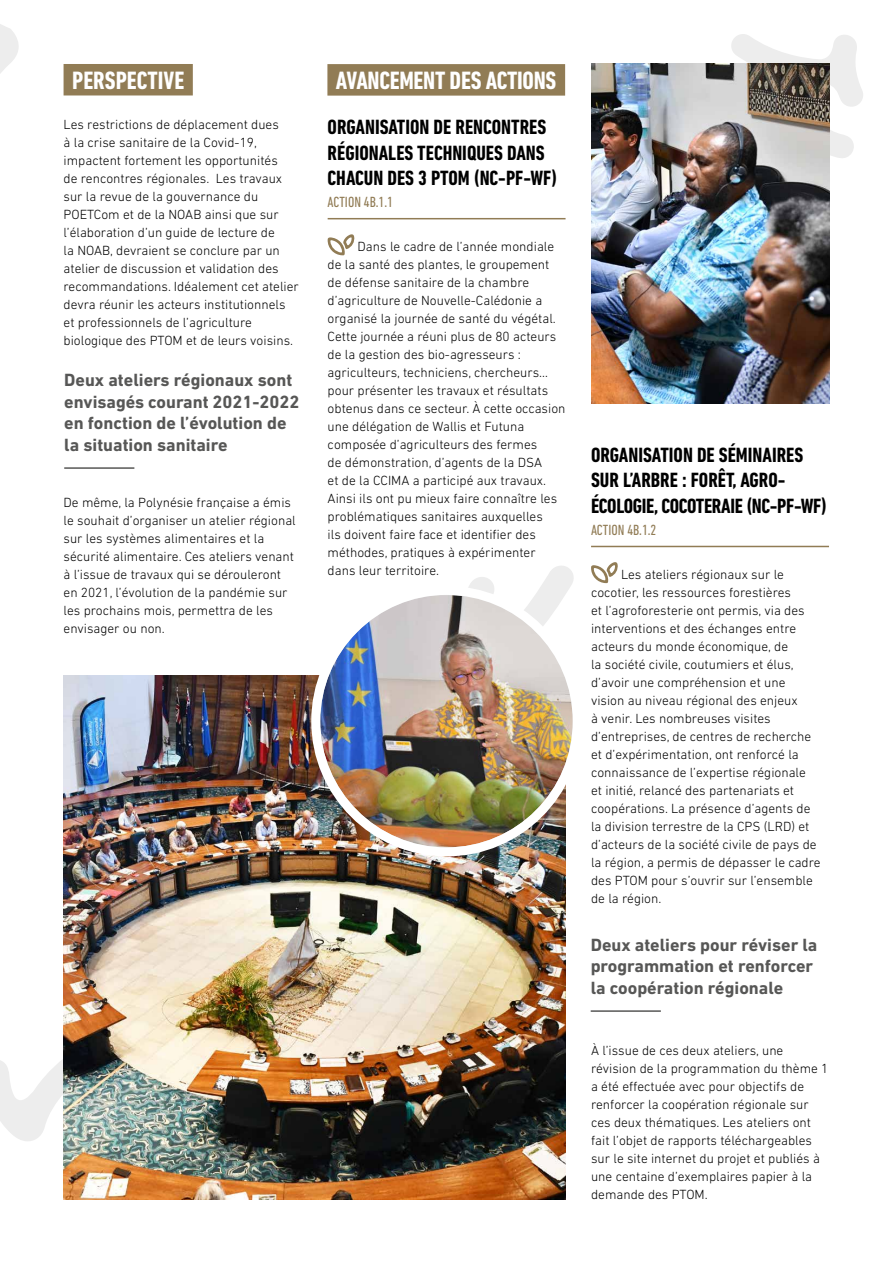
<style>
.page{position:relative;width:893px;height:1263px;background:#fff}
.page>*{position:absolute;margin:0;border:0;box-sizing:border-box;transform-origin:0 0}
.t1{font:700 condensed 25.5px "DIN Next LT Pro";letter-spacing:-.01em;color:#fff}
.t2{font:700 condensed 21px/25.2px "DIN Next LT Pro";color:#000}
.t3{font:700 18px/21.6px "DIN Next LT Pro";color:#575756}
.t4{font:condensed 15px "DIN Next LT Pro";color:#917c55}
.t5{font:300 13.5px/18px "DIN Next LT Pro";color:#000}
</style>
<div class="page">
<svg style="left:0;top:24px;width:19px;height:49px"></svg>
<svg style="left:468px;top:566px;width:106px;height:60px"></svg>
<svg style="left:731px;top:34px;width:132px;height:125px"></svg>
<svg style="left:0;top:1056px;width:64px;height:86px"></svg>
<div style="left:327px;top:64px;width:238px;height:32px;background:#917c55"></div>
<hr style="left:328px;top:218px;width:238px;height:1px;background:#917c55">
<svg style="left:327px;top:234px;width:28px;height:21px"></svg>
<img style="left:591px;top:64px;width:238px;height:340px">
<hr style="left:591px;top:546px;width:238px;height:1px;background:#917c55">
<svg style="left:591px;top:562px;width:27px;height:21px"></svg>
<div style="left:64px;top:64px;width:129px;height:31px;background:#917c55"></div>
<hr style="left:591px;top:1010px;width:70px;height:2px;background:#575756">
<hr style="left:64px;top:467px;width:70px;height:2px;background:#575756">
<img style="left:64px;top:675px;width:502px;height:524px">
<div style="left:316px;top:590px;width:261px;height:262px;background:#fff;border-radius:50%"></div>
<img style="left:320px;top:595px;width:253px;height:252px;border-radius:123px">
<div style="left:311px;top:586px;width:271px;height:270px;border:9px solid #fff;border-radius:50%"></div>
<h1 class="t1" style="left:72px;top:66px;width:114px">PERSPECTIVE</h1>
<p class="t5" style="left:64px;top:115px;width:237px">Les restrictions de déplacement dues<br>à la crise sanitaire de la Covid-19, impactent fortement les opportunités<br>de rencontres régionales. Les travaux sur la revue de la gouvernance du POETCom et de la NOAB ainsi que sur l’élaboration d’un guide de lecture de<br>la NOAB, devraient se conclure par un atelier de discussion et validation des recommandations. Idéalement cet atelier devra réunir les acteurs institutionnels et professionnels de l’agriculture biologique des PTOM et de leurs voisins.</p>
<h3 class="t3" style="left:64px;top:369px;width:237px">Deux ateliers régionaux sont envisagés courant 2021-2022 en fonction de l’évolution de la situation sanitaire</h3>
<p class="t5" style="left:64px;top:493px;width:234px">De même, la Polynésie française a émis le souhait d’organiser un atelier régional sur les systèmes alimentaires et la sécurité alimentaire. Ces ateliers venant à l’issue de travaux qui se dérouleront en 2021, l’évolution de la pandémie sur les prochains mois, permettra de les envisager ou non.</p>
<h1 class="t1" style="left:336px;top:66px;width:222px">AVANCEMENT DES ACTIONS</h1>
<h2 class="t2" style="left:328px;top:115px;width:231px">ORGANISATION DE RENCONTRES<br>RÉGIONALES TECHNIQUES DANS<br>CHACUN DES 3 PTOM (NC-PF-WF)</h2>
<p class="t4" style="left:328px;top:194px;width:67px">ACTION 4B.1.1</p>
<p class="t5" style="left:328px;top:237px;width:239px;text-indent:30px">Dans le cadre de l’année mondiale de la santé des plantes, le groupement de défense sanitaire de la chambre d’agriculture de Nouvelle-Calédonie a organisé la journée de santé du végétal.<br>Cette journée a réuni plus de 80 acteurs de la gestion des bio-agresseurs : agriculteurs, techniciens, chercheurs… pour présenter les travaux et résultats obtenus dans ce secteur. À cette occasion une délégation de Wallis et Futuna composée d’agriculteurs des fermes<br>de démonstration, d’agents de la DSA<br>et de la CCIMA a participé aux travaux.<br>Ainsi ils ont pu mieux faire connaître les problématiques sanitaires auxquelles<br>ils doivent faire face et identifier des méthodes, pratiques à expérimenter dans leur territoire.</p>
<h2 class="t2" style="left:591px;top:442px;width:237px">ORGANISATION DE SÉMINAIRES<br>SUR L’ARBRE : FORÊT, AGRO-<br>ÉCOLOGIE, COCOTERAIE (NC-PF-WF)</h2>
<p class="t4" style="left:591px;top:521px;width:67px">ACTION 4B.1.2</p>
<p class="t5" style="left:591px;top:565px;width:231px;text-indent:30px">Les ateliers régionaux sur le cocotier, les ressources forestières<br>et l’agroforesterie ont permis, via des interventions et des échanges entre acteurs du monde économique, de<br>la société civile, coutumiers et élus, d’avoir une compréhension et une vision au niveau régional des enjeux<br>à venir. Les nombreuses visites d’entreprises, de centres de recherche et d’expérimentation, ont renforcé la connaissance de l’expertise régionale<br>et initié, relancé des partenariats et coopérations. La présence d’agents de la division terrestre de la CPS (LRD) et d’acteurs de la société civile de pays de la région, a permis de dépasser le cadre des PTOM pour s’ouvrir sur l’ensemble de la région.</p>
<h3 class="t3" style="left:591px;top:934px;width:228px">Deux ateliers pour réviser la programmation et renforcer la coopération régionale</h3>
<p class="t5" style="left:591px;top:1041px;width:239px">À l’issue de ces deux ateliers, une révision de la programmation du thème 1 a été effectuée avec pour objectifs de renforcer la coopération régionale sur ces deux thématiques. Les ateliers ont fait l’objet de rapports téléchargeables sur le site internet du projet et publiés à une centaine d’exemplaires papier à la demande des PTOM.</p>
</div>
